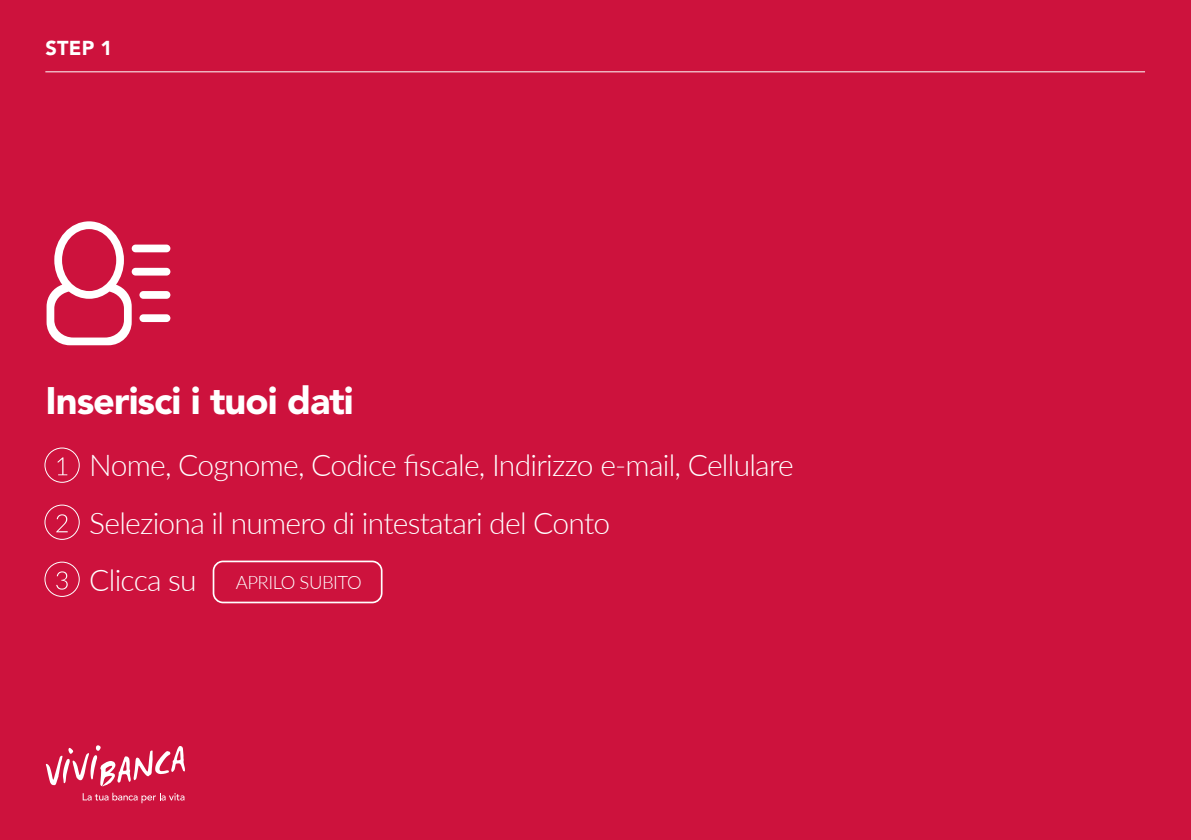
<style>
.page{position:relative;width:1191px;height:840px;background:#fff}
.page>*{position:absolute;margin:0;border:0;box-sizing:border-box;transform-origin:0 0}
.t1{font:900 38px "Avenir LT Std";letter-spacing:-.025em;color:#fff}
.t2{font:300 30px/57.6px "Lato";letter-spacing:-.025em;color:#fff}
.t3{font:900 20px "Avenir LT Std";color:#fff}
.t4{font:300 18.6px "Lato";letter-spacing:-.025em;color:#fff}
</style>
<div class="page">
<div style="left:0;top:0;width:1191px;height:839px;background:#cd123d"></div>
<svg style="left:46px;top:745px;width:139px;height:41px"></svg>
<svg style="left:83px;top:792px;width:101px;height:10px"></svg>
<svg style="left:57px;top:457px;width:10px;height:18px"></svg>
<div style="left:44px;top:447px;width:36px;height:35px;border:1px solid #fff;border-radius:50%"></div>
<svg style="left:56px;top:514px;width:12px;height:18px"></svg>
<div style="left:44px;top:504px;width:36px;height:35px;border:1px solid #fff;border-radius:50%"></div>
<svg style="left:56px;top:571px;width:12px;height:18px"></svg>
<div style="left:44px;top:561px;width:36px;height:35px;border:1px solid #fff;border-radius:50%"></div>
<svg style="left:47px;top:221px;width:123px;height:124px"></svg>
<div style="left:213px;top:560px;width:169px;height:43px;border:2px solid #fff;border-radius:10px"></div>
<hr style="left:45px;top:71px;width:1100px;height:1px;background:#fff">
<p class="t3" style="left:45px;top:36px;width:68px">STEP 1</p>
<p class="t1" style="left:45px;top:377px;width:310px">Inserisci i tuoi dati</p>
<p class="t2" style="left:89px;top:435px;width:706px">Nome, Cognome, Codice fiscale, Indirizzo e-mail, Cellulare</p>
<p class="t2" style="left:89px;top:492px;width:522px">Seleziona il numero di intestatari del Conto<br>Clicca su</p>
<p class="t4" style="left:236px;top:569px;width:127px">APRILO SUBITO</p>
</div>
